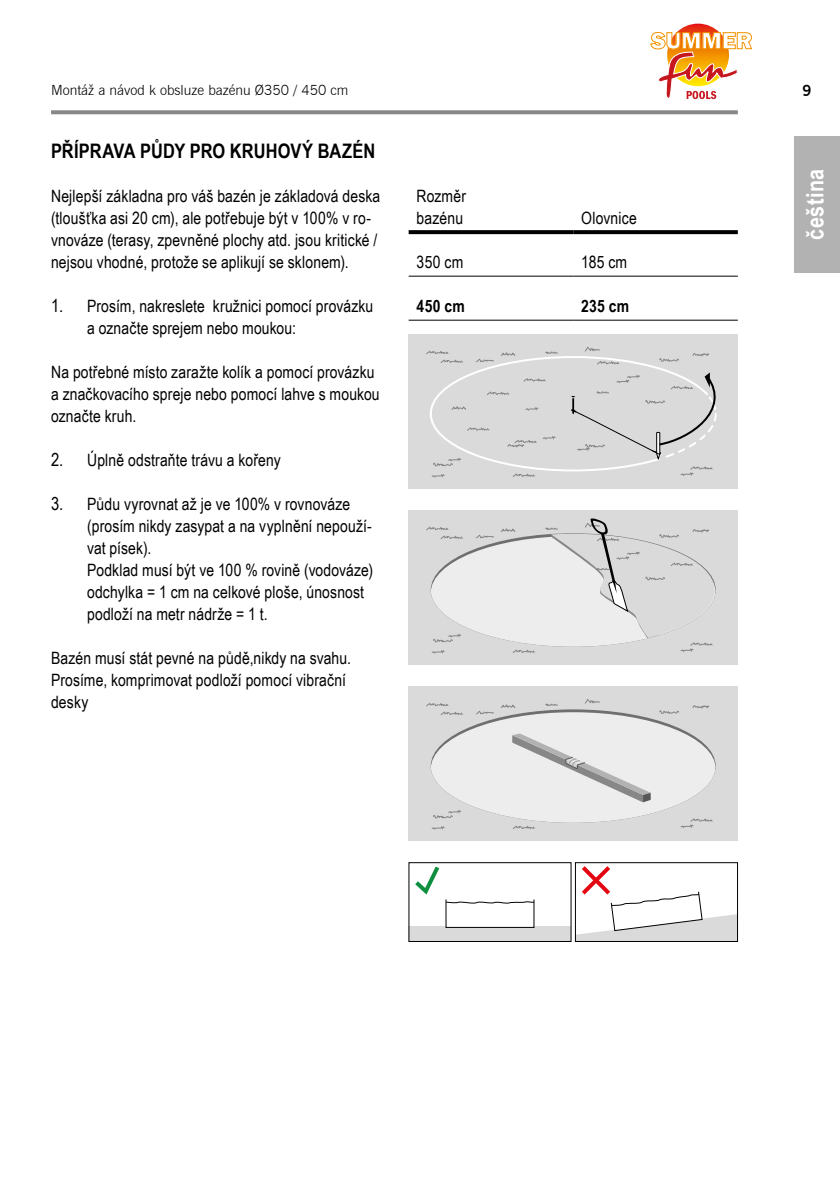
<style>
.page{position:relative;width:840px;height:1191px;background:#fff}
.page>*{position:absolute;margin:0;border:0;box-sizing:border-box;transform-origin:0 0}
.t1{font:700 24px "Arial Narrow";letter-spacing:.02em;color:#fff}
.t2{font:800 24px "Franklin Gothic";color:#fff}
.t3{font:700 20px "Arial Narrow";letter-spacing:.005em;color:#000}
.t4{font:17px/22px "Arial Narrow";letter-spacing:.01em;color:#000}
.t5{font:700 17px "Arial Narrow";letter-spacing:.015em;color:#000}
.t6{font:700 15px "News Gothic BT";color:#000}
.t7{font:300 14px "News Gothic BT";color:#000}
.s1{font-size:18px}
</style>
<div class="page">
<svg style="left:51px;top:110px;width:686px;height:4px;background:#8f8f8f"></svg>
<div style="left:794px;top:136px;width:45px;height:136px;background:#b3b2b2"></div>
<img style="left:666px;top:24px;width:62px;height:62px;border-radius:31px">
<svg style="left:650px;top:32px;width:102px;height:67px"></svg>
<svg style="left:408px;top:230px;width:165px;height:4px"></svg>
<svg style="left:573px;top:230px;width:164px;height:4px"></svg>
<hr style="left:408px;top:276px;width:165px;height:1px;background:#000">
<hr style="left:573px;top:276px;width:164px;height:1px;background:#000">
<hr style="left:408px;top:320px;width:165px;height:1px;background:#000">
<hr style="left:573px;top:320px;width:164px;height:1px;background:#000">
<div style="left:408px;top:334px;width:329px;height:154px;background:#dadada"></div>
<svg style="left:426px;top:347px;width:291px;height:131px"></svg>
<div style="left:408px;top:510px;width:329px;height:154px;background:#dadada"></div>
<svg style="left:426px;top:518px;width:289px;height:136px"></svg>
<div style="left:408px;top:686px;width:329px;height:154px;background:#dadada"></div>
<svg style="left:426px;top:699px;width:289px;height:131px"></svg>
<div style="left:408px;top:926px;width:163px;height:15px;background:#dadada"></div>
<svg style="left:574px;top:862px;width:163px;height:79px"></svg>
<svg style="left:410px;top:862px;width:124px;height:42px"></svg>
<p class="t7" style="left:51px;top:82px;width:299px">Montáž a návod k obsluze bazénu Ø350 / 450 cm</p>
<p class="t3" style="left:51px;top:136px;width:325px">PŘÍPRAVA PŮDY PRO KRUHOVÝ BAZÉN</p>
<p class="t4" style="left:51px;top:184px;width:330px">Nejlepší základna pro váš bazén je základová deska (tloušťka asi 20 cm), ale potřebuje být v 100% v ro&shy;vnováze (terasy, zpevněné plochy atd. jsou kritické / nejsou vhodné, protože se aplikují se sklonem).</p>
<p class="t4" style="left:87px;top:294px;width:287px;text-indent:-36px"><span class="s1">1.</span> Prosím, nakreslete kružnici pomocí provázku a označte sprejem nebo moukou:</p>
<p class="t4" style="left:51px;top:360px;width:330px">Na potřebné místo zaražte kolík a pomocí provázku a značkovacího spreje nebo pomocí lahve s moukou označte kruh.</p>
<p class="t4" style="left:51px;top:448px;width:231px"><span class="s1">2.</span> Úplně odstraňte trávu a kořeny</p>
<p class="t4" style="left:87px;top:492px;width:287px;text-indent:-36px"><span class="s1">3.</span> Půdu vyrovnat až je ve 100% v rovnováze (prosím nikdy zasypat a na vyplnění nepouží&shy;vat písek).<br>Podklad musí být ve 100 % rovině (vodováze) odchylka = 1 cm na celkové ploše, únosnost podloží na metr nádrže = 1 t.</p>
<p class="t4" style="left:51px;top:646px;width:301px">Bazén musí stát pevné na půdě,nikdy na svahu.<br>Prosíme, komprimovat podloží pomocí vibrační desky</p>
<h1 class="t2" style="left:650px;top:25px;width:103px">SUMMER</h1>
<p class="t4" style="left:416px;top:184px;width:51px">Rozměr bazénu</p>
<p class="t4" style="left:581px;top:206px;width:57px">Olovnice</p>
<p class="t4" style="left:416px;top:250px;width:48px">350 cm</p>
<p class="t4" style="left:581px;top:250px;width:47px">185 cm</p>
<p class="t5" style="left:416px;top:293px;width:50px">450 cm</p>
<p class="t5" style="left:581px;top:293px;width:49px">235 cm</p>
<p class="t6" style="left:802px;top:82px;width:11px">9</p>
<h1 class="t1" style="left:796px;top:239px;width:72px;rotate:-90deg">čeština</h1>
</div>
